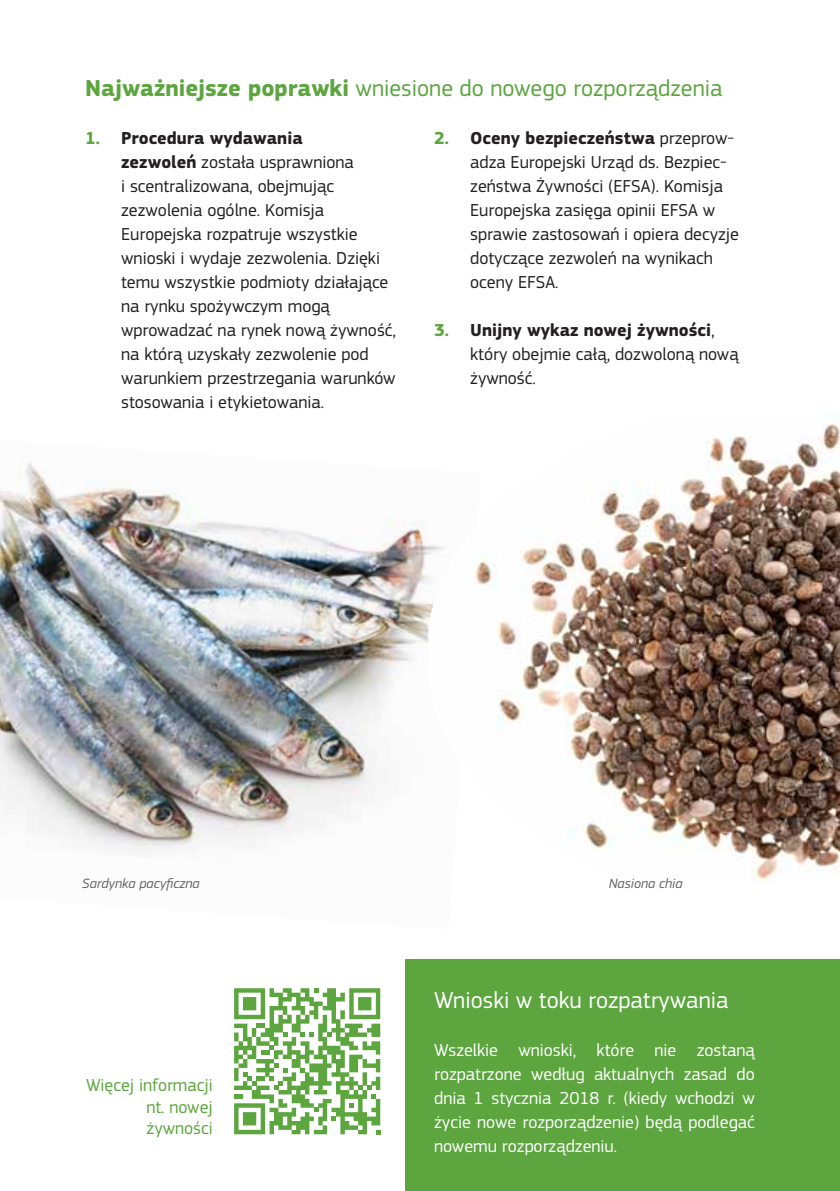
<style>
.page{position:relative;width:840px;height:1191px;background:#fff}
.page>*{position:absolute;margin:0;border:0;box-sizing:border-box;transform-origin:0 0}
.t1{font:24px "EC Square Sans Pro";color:#5ca53f}
.t2{font:24px "EC Square Sans Pro";color:#fff}
.t3{font:18px/24px "EC Square Sans Pro";color:#231f20}
.t4{font:18px/24px "EC Square Sans Pro";color:#fff;text-align:justify}
.t5{font:18px/21.6px "EC Square Sans Pro";color:#5ca53f;text-align:justify}
.t6{font:italic 14px "EC Square Sans Pro";color:#636466}
.s1{font-weight:700}
.s2{font-weight:700;color:#5ca53f}
</style>
<div class="page">
<img style="left:0;top:463px;width:428px;height:389px">
<img style="left:428px;top:424px;width:411px;height:457px">
<div style="left:405px;top:959px;width:434px;height:232px;background:#5ca53f"></div>
<svg style="left:234px;top:988px;width:146px;height:146px"></svg>
<h1 class="t1" style="left:85px;top:74px;width:638px"><span class="s1">Najważniejsze poprawki</span> wniesione do nowego rozporządzenia</h1>
<p class="t3" style="left:470px;top:126px;width:270px;text-indent:-36px"><span class="s2">2.</span> <span class="s1">Oceny bezpieczeństwa</span> przeprow&shy;adza Europejski Urząd ds. Bezpiec&shy;zeństwa Żywności (EFSA). Komisja<br>Europejska zasięga opinii EFSA w sprawie zastosowań i opiera decyzje dotyczące zezwoleń na wynikach oceny EFSA.</p>
<p class="t3" style="left:470px;top:318px;width:270px;text-indent:-36px"><span class="s2">3.</span> <span class="s1">Unijny wykaz nowej żywności</span>, który obejmie całą, dozwoloną nową żywność.</p>
<p class="t3" style="left:121px;top:126px;width:276px;text-indent:-36px"><span class="s2">1.</span> <span class="s1">Procedura wydawania<br>zezwoleń</span> została usprawniona<br>i scentralizowana, obejmując zezwolenia ogólne. Komisja<br>Europejska rozpatruje wszystkie wnioski i wydaje zezwolenia. Dzięki temu wszystkie podmioty działające na rynku spożywczym mogą wprowadzać na rynek nową żywność, na którą uzyskały zezwolenie pod warunkiem przestrzegania warunków stosowania i etykietowania.</p>
<p class="t6" style="left:82px;top:875px;width:119px">Sardynka pacyficzna</p>
<p class="t6" style="left:608px;top:875px;width:75px">Nasiona chia</p>
<p class="t5" style="left:146px;top:1074px;width:68px;text-indent:-60px">Więcej informacji nt. nowej żywności</p>
<h1 class="t2" style="left:434px;top:986px;width:295px">Wnioski w toku rozpatrywania</h1>
<p class="t4" style="left:434px;top:1038px;width:322px">Wszelkie wnioski, które nie zostaną rozpatrzone według aktualnych zasad do dnia 1 stycznia 2018 r. (kiedy wchodzi w życie nowe rozporządzenie) będą podlegać nowemu rozporządzeniu.</p>
</div>
